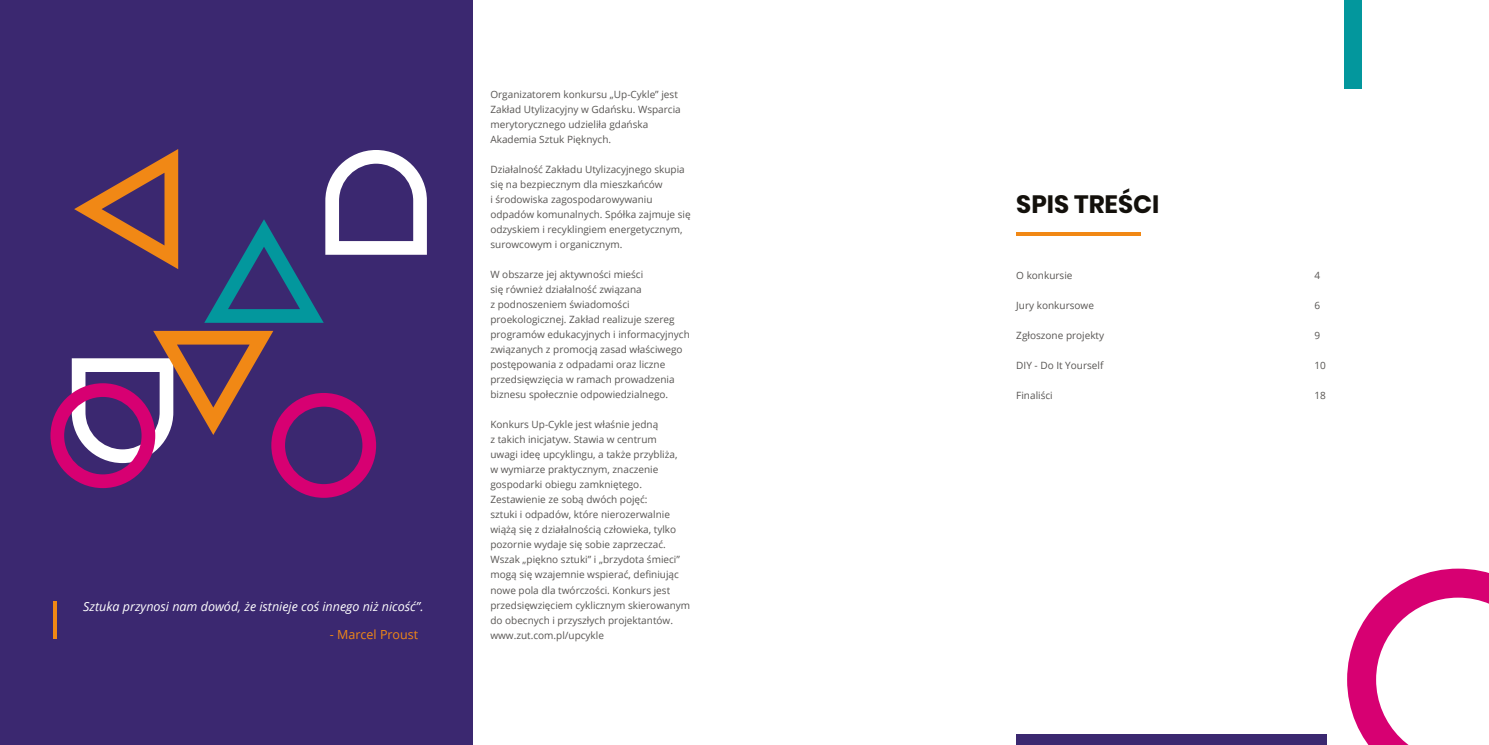
<style>
.page{position:relative;width:1489px;height:745px;background:#fff}
.page>*{position:absolute;margin:0;border:0;box-sizing:border-box;transform-origin:0 0}
.t1{font:700 25px "Poppins";color:#13100b}
.t2{font:italic 12.5px "Open Sans";color:#fff}
.t3{font:12.5px "Open Sans";color:#f18815}
.t4{font:10px/15px "Open Sans";color:#585553}
</style>
<div class="page">
<div style="left:0;top:0;width:472px;height:744px;background:#3b2870"></div>
<div style="left:1016px;top:733px;width:310px;height:11px;background:#3b2870"></div>
<hr style="left:1016px;top:232px;width:124px;height:4px;background:#f18815">
<div style="left:1344px;top:0;width:17px;height:89px;background:#03979d"></div>
<hr style="left:53px;top:600px;width:4px;height:38px;background:#f18815">
<svg style="left:50px;top:330px;width:326px;height:167px"></svg>
<svg style="left:205px;top:150px;width:222px;height:172px"></svg>
<svg style="left:74px;top:149px;width:104px;height:120px"></svg>
<svg style="left:1347px;top:568px;width:141px;height:176px"></svg>
<p class="t2" style="left:83px;top:597px;width:342px">Sztuka przynosi nam dowód, że istnieje coś innego niż nicość”.</p>
<p class="t3" style="left:330px;top:625px;width:90px">- Marcel Proust</p>
<p class="t4" style="left:490px;top:86px;width:192px">Organizatorem konkursu „Up-Cykle” jest Zakład Utylizacyjny w Gdańsku. Wsparcia merytorycznego udzieliła gdańska Akademia Sztuk Pięknych.</p>
<p class="t4" style="left:490px;top:161px;width:202px">Działalność Zakładu Utylizacyjnego skupia się na bezpiecznym dla mieszkańców<br>i środowiska zagospodarowywaniu odpadów komunalnych. Spółka zajmuje się odzyskiem i recyklingiem energetycznym, surowcowym i organicznym.</p>
<p class="t4" style="left:490px;top:266px;width:201px">W obszarze jej aktywności mieści<br>się również działalność związana<br>z podnoszeniem świadomości proekologicznej. Zakład realizuje szereg programów edukacyjnych i informacyjnych związanych z promocją zasad właściwego postępowania z odpadami oraz liczne przedsięwzięcia w ramach prowadzenia biznesu społecznie odpowiedzialnego.</p>
<p class="t4" style="left:490px;top:416px;width:201px">Konkurs Up-Cykle jest właśnie jedną<br>z takich inicjatyw. Stawia w centrum<br>uwagi ideę upcyklingu, a także przybliża,<br>w wymiarze praktycznym, znaczenie gospodarki obiegu zamkniętego.<br>Zestawienie ze sobą dwóch pojęć:<br>sztuki i odpadów, które nierozerwalnie wiążą się z działalnością człowieka, tylko pozornie wydaje się sobie zaprzeczać.<br>Wszak „piękno sztuki” i „brzydota śmieci” mogą się wzajemnie wspierać, definiując nowe pola dla twórczości. Konkurs jest przedsięwzięciem cyklicznym skierowanym do obecnych i przyszłych projektantów. www.zut.com.pl/upcykle</p>
<h1 class="t1" style="left:1016px;top:190px;width:144px">SPIS TREŚCI</h1>
<p class="t4" style="left:1016px;top:267px;width:58px">O konkursie</p>
<p class="t4" style="left:1016px;top:297px;width:79px">Jury konkursowe</p>
<p class="t4" style="left:1016px;top:327px;width:89px">Zgłoszone projekty</p>
<p class="t4" style="left:1016px;top:357px;width:89px">DIY - Do It Yourself</p>
<p class="t4" style="left:1016px;top:387px;width:38px">Finaliści</p>
<p class="t4" style="left:1314px;top:267px;width:7px">4</p>
<p class="t4" style="left:1314px;top:297px;width:7px">6</p>
<p class="t4" style="left:1314px;top:327px;width:7px">9</p>
<p class="t4" style="left:1314px;top:357px;width:13px">10</p>
<p class="t4" style="left:1314px;top:387px;width:13px">18</p>
</div>
